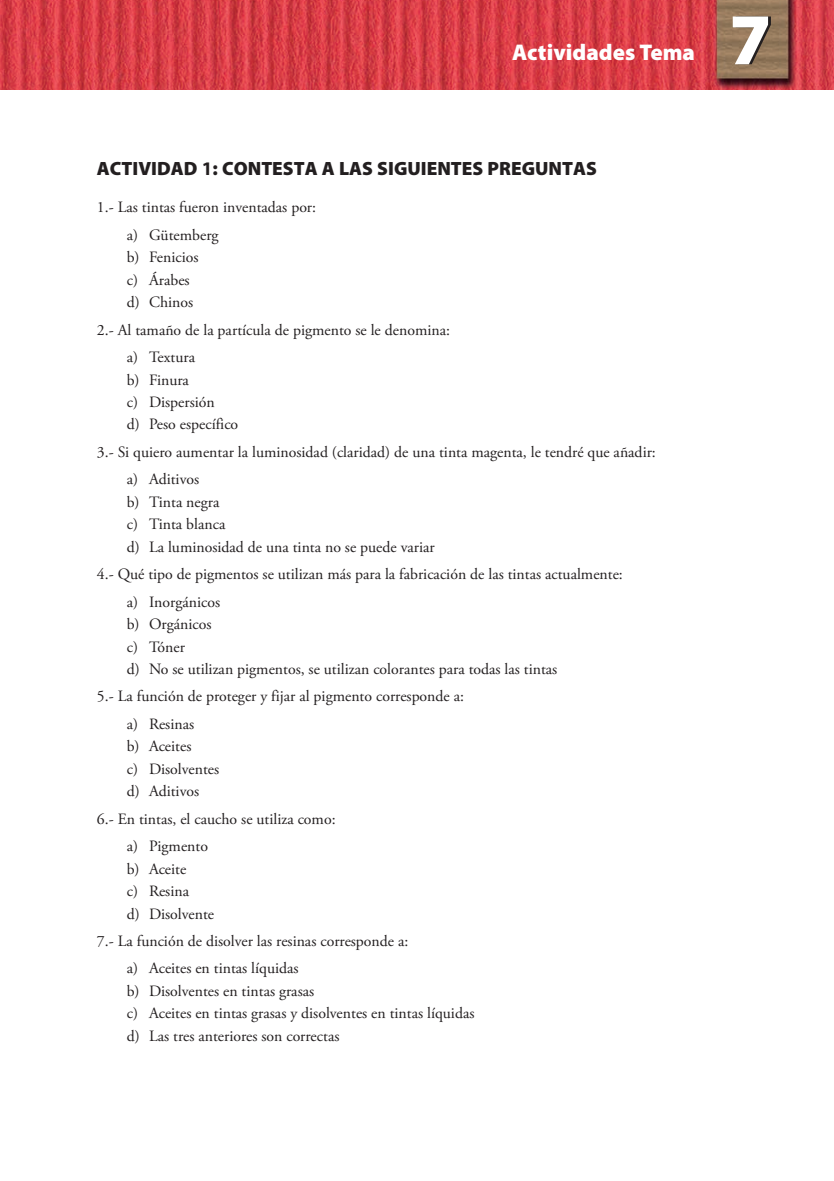
<style>
.page{position:relative;width:834px;height:1181px;background:#fff}
.page>*{position:absolute;margin:0;border:0;box-sizing:border-box;transform-origin:0 0}
.t1{font:900 73.5px "Myriad Pro";color:#fff}
.t2{font:900 22.75px "Myriad Pro";color:#fff}
.t3{font:900 19.25px "Myriad Pro";color:#231f20}
.t4{font:15.75px/22.4px "Adobe Garamond Pro";color:#231f20}
.s1{font-weight:700}
</style>
<div class="page">
<img style="left:0;top:0;width:833px;height:89px">
<h2 class="t2" style="left:512px;top:44px;width:184px">Actividades Tema</h2>
<h1 class="t1" style="left:729px;top:12px;width:44px">7</h1>
<p class="t3" style="left:97px;top:161px;width:501px">ACTIVIDAD <span class="s1">1</span>: CONTESTA A LAS SIGUIENTES PREGUNTAS</p>
<p class="t4" style="left:127px;top:195px;width:191px;line-height:27.5px;text-indent:-30px">1.- Las tintas fueron inventadas por: a) Gütemberg</p>
<p class="t4" style="left:127px;top:247px;width:73px">b) Fenicios c) Árabes d) Chinos</p>
<p class="t4" style="left:127px;top:317px;width:325px;line-height:27.5px;text-indent:-30px">2.- Al tamaño de la partícula de pigmento se le denomina: a) Textura</p>
<p class="t4" style="left:127px;top:370px;width:113px">b) Finura<br>c) Dispersión<br>d) Peso específico</p>
<p class="t4" style="left:127px;top:439px;width:530px;line-height:27.5px;text-indent:-30px">3.- Si quiero aumentar la luminosidad (claridad) de una tinta magenta, le tendré que añadir: a) Aditivos</p>
<p class="t4" style="left:127px;top:492px;width:309px">b) Tinta negra<br>c) Tinta blanca<br>d) La luminosidad de una tinta no se puede variar</p>
<p class="t4" style="left:127px;top:562px;width:497px;line-height:27.5px;text-indent:-30px">4.- Qué tipo de pigmentos se utilizan más para la fabricación de las tintas actualmente: a) Inorgánicos</p>
<p class="t4" style="left:127px;top:614px;width:432px">b) Orgánicos<br>c) Tóner<br>d) No se utilizan pigmentos, se utilizan colorantes para todas las tintas</p>
<p class="t4" style="left:127px;top:684px;width:339px;line-height:27.5px;text-indent:-30px">5.- La función de proteger y fijar al pigmento corresponde a: a) Resinas</p>
<p class="t4" style="left:127px;top:736px;width:94px">b) Aceites<br>c) Disolventes d) Aditivos</p>
<p class="t4" style="left:127px;top:806px;width:210px;line-height:27.5px;text-indent:-30px">6.- En tintas, el caucho se utiliza como: a) Pigmento</p>
<p class="t4" style="left:127px;top:859px;width:89px">b) Aceite<br>c) Resina<br>d) Disolvente</p>
<p class="t4" style="left:127px;top:928px;width:283px;line-height:27.5px;text-indent:-30px">7.- La función de disolver las resinas corresponde a: a) Aceites en tintas líquidas</p>
<p class="t4" style="left:127px;top:981px;width:349px">b) Disolventes en tintas grasas<br>c) Aceites en tintas grasas y disolventes en tintas líquidas d) Las tres anteriores son correctas</p>
</div>
